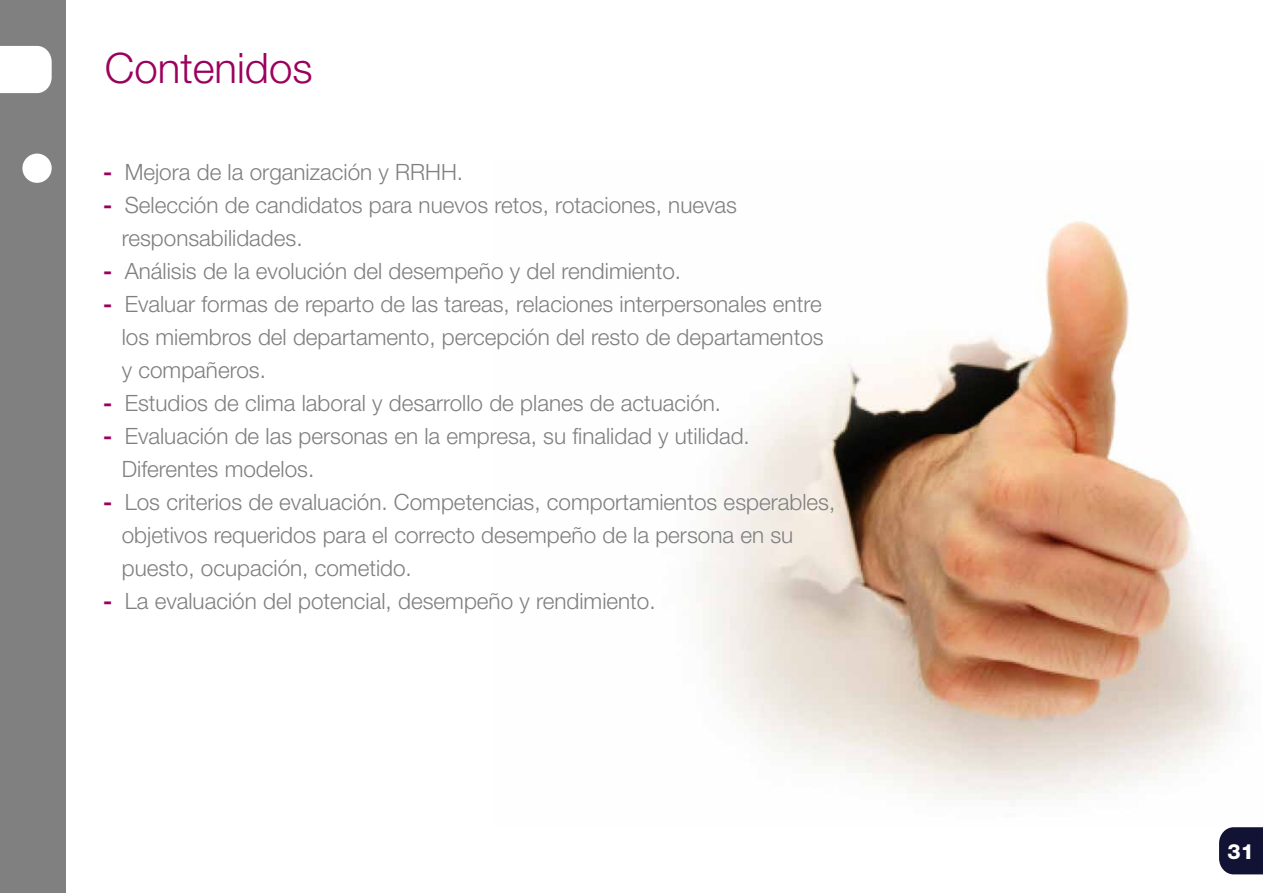
<style>
.page{position:relative;width:1263px;height:893px;background:#fff}
.page>*{position:absolute;margin:0;border:0;box-sizing:border-box;transform-origin:0 0}
.t1{font:300 42px "Helvetica Neue";color:#9c005d}
.t2{font:300 22.5px/33px "Helvetica Neue";color:#808080}
.t3{font:800 21px "Helvetica Neue";color:#fff}
.s1{font-weight:700;color:#9c005d}
</style>
<div class="page">
<img style="left:696px;top:215px;width:545px;height:585px">
<svg style="left:1219px;top:827px;width:44px;height:47px;background:#1e1e3f"></svg>
<div style="left:0;top:0;width:65px;height:893px;background:#808080"></div>
<div style="left:0;top:46px;width:52px;height:47px;background:#fff"></div>
<div style="left:22px;top:154px;width:30px;height:29px;background:#fff;border-radius:50%"></div>
<h1 class="t1" style="left:105px;top:42px;width:209px">Contenidos</h1>
<p class="t2" style="left:103px;top:155px;width:362px"><span class="s1">-</span> Mejora de la organización y RRHH.</p>
<p class="t2" style="left:122px;top:188px;width:617px;text-indent:-19px"><span class="s1">-</span> Selección de candidatos para nuevos retos, rotaciones, nuevas responsabilidades.</p>
<p class="t2" style="left:103px;top:254px;width:580px"><span class="s1">-</span> Análisis de la evolución del desempeño y del rendimiento.</p>
<p class="t2" style="left:122px;top:287px;width:703px;text-align:justify;text-indent:-19px"><span class="s1">-</span> Evaluar formas de reparto de las tareas, relaciones interpersonales entre los miembros del departamento, percepción del resto de departamentos y compañeros.</p>
<p class="t2" style="left:103px;top:386px;width:620px"><span class="s1">-</span> Estudios de clima laboral y desarrollo de planes de actuación.</p>
<p class="t2" style="left:122px;top:419px;width:630px;text-indent:-19px"><span class="s1">-</span> Evaluación de las personas en la empresa, su finalidad y utilidad.<br>Diferentes modelos.</p>
<p class="t2" style="left:122px;top:485px;width:715px;text-indent:-19px"><span class="s1">-</span> Los criterios de evaluación. Competencias, comportamientos esperables, objetivos requeridos para el correcto desempeño de la persona en su puesto, ocupación, cometido.</p>
<p class="t2" style="left:103px;top:584px;width:554px"><span class="s1">-</span> La evaluación del potencial, desempeño y rendimiento.</p>
<p class="t3" style="left:1227px;top:839px;width:28px">31</p>
</div>
